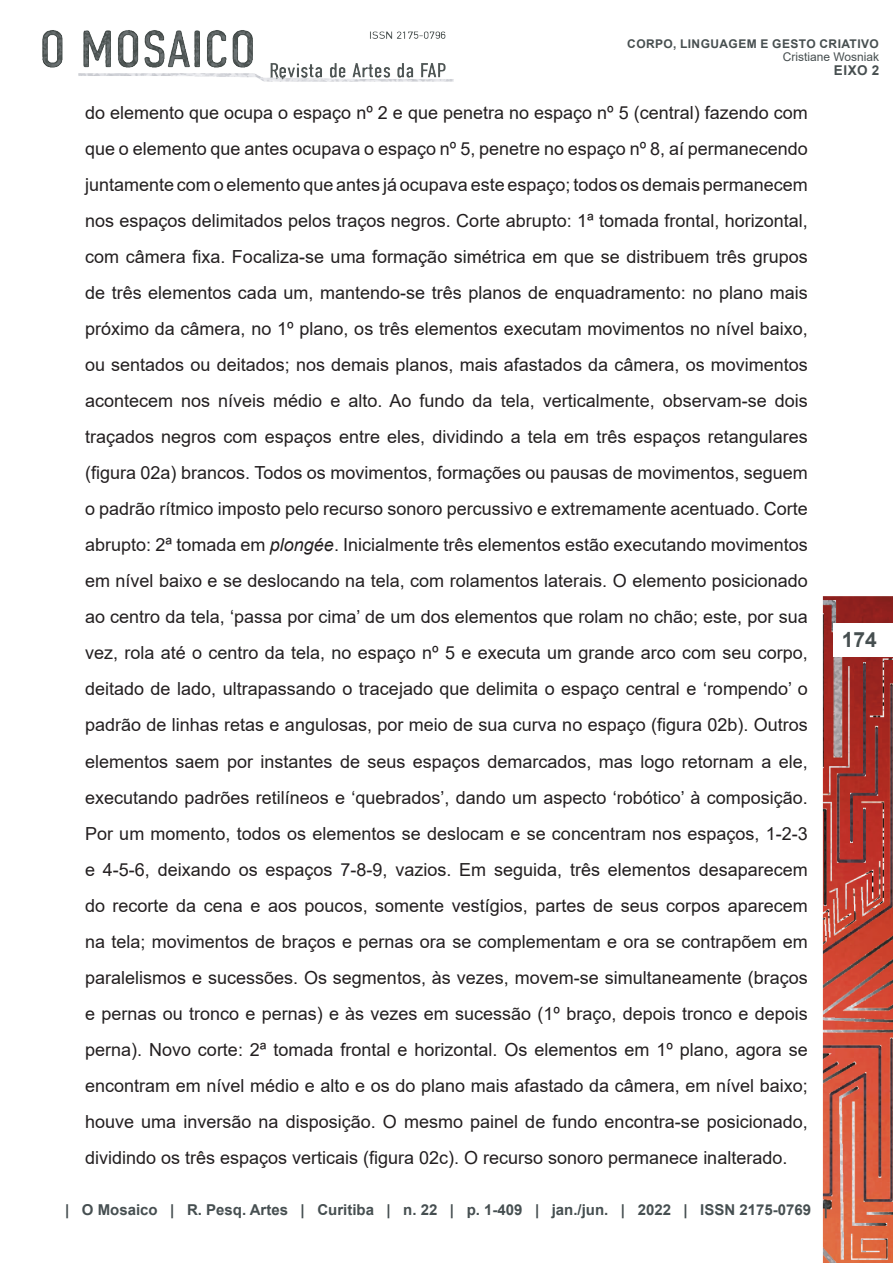
<style>
.page{position:relative;width:893px;height:1263px;background:#fff}
.page>*{position:absolute;margin:0;border:0;box-sizing:border-box;transform-origin:0 0}
.t1{font:700 21px "Arial";color:#464f50}
.Corpo{font:18px/36px "Arial";color:#231f20;text-align:justify}
.t2{font:700 15px "Arial";color:#464f51}
.t3{font:700 13.5px "Arial";color:#474f50}
.t4{font:700 12px "Arial";letter-spacing:.035em;color:#474f50}
.t5{font:12px "Arial";color:#474f50}
.s1{font-style:italic}
</style>
<div class="page">
<img style="left:42px;top:30px;width:851px;height:1233px">
<div style="left:833px;top:623px;width:60px;height:34px;background:#fff"></div>
<p class="t4" style="left:627px;top:35px;width:253px">CORPO, LINGUAGEM E GESTO CRIATIVO</p>
<p class="t5" style="left:783px;top:49px;width:98px">Cristiane Wosniak</p>
<p class="t3" style="left:834px;top:60px;width:47px">Eixo 2</p>
<p class="Corpo" style="left:85px;top:95px;width:724px">do elemento que ocupa o espaço nº 2 e que penetra no espaço nº 5 (central) fazendo com que o elemento que antes ocupava o espaço nº 5, penetre no espaço nº 8, aí permanecendo juntamente com o elemento que antes já ocupava este espaço; todos os demais permanecem nos espaços delimitados pelos traços negros. Corte abrupto: 1ª tomada frontal, horizontal, com câmera fixa. Focaliza-se uma formação simétrica em que se distribuem três grupos de três elementos cada um, mantendo-se três planos de enquadramento: no plano mais próximo da câmera, no 1º plano, os três elementos executam movimentos no nível baixo, ou sentados ou deitados; nos demais planos, mais afastados da câmera, os movimentos acontecem nos níveis médio e alto. Ao fundo da tela, verticalmente, observam-se dois traçados negros com espaços entre eles, dividindo a tela em três espaços retangulares (figura 02a) brancos. Todos os movimentos, formações ou pausas de movimentos, seguem o padrão rítmico imposto pelo recurso sonoro percussivo e extremamente acentuado. Corte abrupto: 2ª tomada em <span class="s1">plongée</span>. Inicialmente três elementos estão executando movimentos em nível baixo e se deslocando na tela, com rolamentos laterais. O elemento posicionado ao centro da tela, ‘passa por cima’ de um dos elementos que rolam no chão; este, por sua vez, rola até o centro da tela, no espaço nº 5 e executa um grande arco com seu corpo, deitado de lado, ultrapassando o tracejado que delimita o espaço central e ‘rompendo’ o padrão de linhas retas e angulosas, por meio de sua curva no espaço (figura 02b). Outros elementos saem por instantes de seus espaços demarcados, mas logo retornam a ele, executando padrões retilíneos e ‘quebrados’, dando um aspecto ‘robótico’ à composição.<br>Por um momento, todos os elementos se deslocam e se concentram nos espaços, 1-2-3 e 4-5-6, deixando os espaços 7-8-9, vazios. Em seguida, três elementos desaparecem do recorte da cena e aos poucos, somente vestígios, partes de seus corpos aparecem na tela; movimentos de braços e pernas ora se complementam e ora se contrapõem em paralelismos e sucessões. Os segmentos, às vezes, movem-se simultaneamente (braços e pernas ou tronco e pernas) e às vezes em sucessão (1º braço, depois tronco e depois perna). Novo corte: 2ª tomada frontal e horizontal. Os elementos em 1º plano, agora se encontram em nível médio e alto e os do plano mais afastado da câmera, em nível baixo; houve uma inversão na disposição. O mesmo painel de fundo encontra-se posicionado, dividindo os três espaços verticais (figura 02c). O recurso sonoro permanece inalterado.</p>
<p class="t2" style="left:65px;top:1199px;width:764px">| O Mosaico | R. Pesq. Artes | Curitiba | n. 22 | p. 1-409 | jan./jun. | 2022 | ISSN 2175-0769 |</p>
<p class="t1" style="left:842px;top:625px;width:37px">174</p>
</div>
